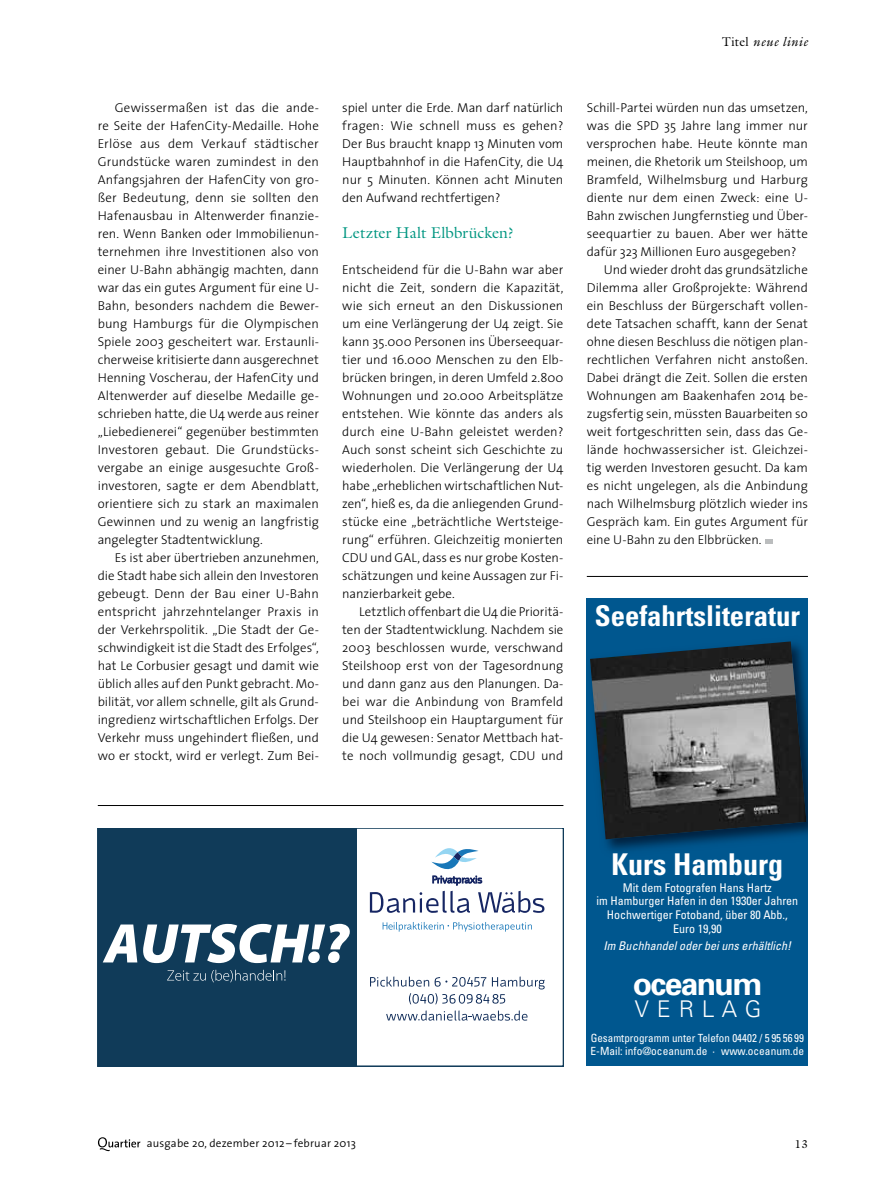
<style>
.page{position:relative;width:893px;height:1191px;background:#fff}
.page>*{position:absolute;margin:0;border:0;box-sizing:border-box;transform-origin:0 0}
.t1{font:700 31.65px "Univers";color:#fff}
.t2{font:700 condensed 30px "Univers";color:#fff}
.t3{font:700 condensed 28.65px "Univers";color:#fff}
.t4{font:300 22.95px "Univers";color:#fff}
.t5{font:15.75px "Galliard";letter-spacing:-.005em;color:#009681}
.t6{font:300 12.9px/18px "The Sans";color:#000;text-align:justify}
.t7{font:italic 12.75px "Galliard";letter-spacing:.035em;color:#000}
.t8{font:condensed 12px/13.5px "Univers";color:#fff;text-align:center}
.t9{font:italic condensed 12px "Univers";color:#fff}
.t10{font:11.4px "Galliard";color:#000}
.t11{font:condensed 11.25px/13.5px "Univers";color:#fff}
.t12{font:300 11.25px "The Sans";letter-spacing:.02em;color:#000}
.s1{font-style:normal}
</style>
<div class="page">
<div style="left:765px;top:539px;width:8px;height:5px;background:#bbbdbe"></div>
<svg style="left:98px;top:1137px;width:42px;height:14px"></svg>
<div style="left:98px;top:828px;width:258px;height:238px;background:#103b59"></div>
<svg style="left:383px;top:922px;width:149px;height:9px"></svg>
<svg style="left:370px;top:848px;width:174px;height:65px"></svg>
<svg style="left:370px;top:976px;width:175px;height:28px"></svg>
<svg style="left:386px;top:1010px;width:141px;height:11px"></svg>
<svg style="left:103px;top:924px;width:34px;height:38px"></svg>
<svg style="left:143px;top:923px;width:207px;height:40px"></svg>
<svg style="left:167px;top:969px;width:119px;height:13px"></svg>
<div style="left:98px;top:828px;width:465px;height:238px;border:2px solid #0f3a58"></div>
<hr style="left:98px;top:805px;width:465px;height:1px;background:#000">
<hr style="left:587px;top:576px;width:221px;height:1px;background:#000">
<div style="left:587px;top:598px;width:221px;height:468px;background:#00578f"></div>
<img style="left:605px;top:693px;width:203px;height:158px">
<img style="left:590px;top:641px;width:216px;height:198px">
<p class="t6" style="left:98px;top:98px;width:223px;text-indent:17px">Gewissermaßen ist das die ande&shy;re Seite der HafenCity-Medaille. Hohe Erlöse aus dem Verkauf städtischer Grundstücke waren zumindest in den Anfangsjahren der HafenCity von gro&shy;ßer Bedeutung, denn sie sollten den Hafenausbau in Altenwerder finanzie&shy;ren. Wenn Banken oder Immobilienun&shy;ternehmen ihre Investitionen also von einer U-Bahn abhängig machten, dann war das ein gutes Argument für eine U-Bahn, besonders nachdem die Bewer&shy;bung Hamburgs für die Olympischen Spiele 2003 gescheitert war. Erstaunli&shy;cherweise kritisierte dann ausgerechnet Henning Voscherau, der HafenCity und Altenwerder auf dieselbe Medaille ge&shy;schrieben hatte, die U4 werde aus reiner „Liebedienerei“ gegenüber bestimmten Investoren gebaut. Die Grundstücks&shy;vergabe an einige ausgesuchte Groß&shy;investoren, sagte er dem Abendblatt, orientiere sich zu stark an maximalen Gewinnen und zu wenig an langfristig angelegter Stadtentwicklung.</p>
<p class="t6" style="left:98px;top:548px;width:223px;text-indent:17px">Es ist aber übertrieben anzunehmen, die Stadt habe sich allein den Investoren gebeugt. Denn der Bau einer U-Bahn entspricht jahrzehntelanger Praxis in der Verkehrspolitik. „Die Stadt der Ge&shy;schwindigkeit ist die Stadt des Erfolges“, hat Le Corbusier gesagt und damit wie üblich alles auf den Punkt gebracht. Mo&shy;bilität, vor allem schnelle, gilt als Grund&shy;ingredienz wirtschaftlichen Erfolgs. Der Verkehr muss ungehindert fließen, und wo er stockt, wird er verlegt. Zum Bei-</p>
<p class="t6" style="left:342px;top:98px;width:223px">spiel unter die Erde. Man darf natürlich fragen: Wie schnell muss es gehen?<br>Der Bus braucht knapp 13 Minuten vom Hauptbahnhof in die HafenCity, die U4 nur 5 Minuten. Können acht Minuten den Aufwand rechtfertigen?</p>
<p class="t5" style="left:342px;top:222px;width:173px">Letzter Halt Elbbrücken?</p>
<p class="t6" style="left:342px;top:260px;width:223px">Entscheidend für die U-Bahn war aber nicht die Zeit, sondern die Kapazität, wie sich erneut an den Diskussionen um eine Verlängerung der U4 zeigt. Sie kann 35.000 Personen ins Überseequar&shy;tier und 16.000 Menschen zu den Elb&shy;brücken bringen, in deren Umfeld 2.800<br>Wohnungen und 20.000 Arbeitsplätze entstehen. Wie könnte das anders als durch eine U-Bahn geleistet werden?<br>Auch sonst scheint sich Geschichte zu wiederholen. Die Verlängerung der U4 habe „erheblichen wirtschaftlichen Nut&shy;zen“, hieß es, da die anliegenden Grund&shy;stücke eine „beträchtliche Wertsteige&shy;rung“ erführen. Gleichzeitig monierten CDU und GAL, dass es nur grobe Kosten&shy;schätzungen und keine Aussagen zur Fi&shy;nanzierbarkeit gebe.</p>
<p class="t6" style="left:342px;top:602px;width:223px;text-indent:17px">Letztlich offenbart die U4 die Prioritä&shy;ten der Stadtentwicklung. Nachdem sie 2003 beschlossen wurde, verschwand Steilshoop erst von der Tagesordnung und dann ganz aus den Planungen. Da&shy;bei war die Anbindung von Bramfeld und Steilshoop ein Hauptargument für die U4 gewesen: Senator Mettbach hat&shy;te noch vollmundig gesagt, CDU und</p>
<p class="t7" style="left:722px;top:33px;width:87px"><span class="s1">Titel</span> neue linie</p>
<p class="t6" style="left:587px;top:98px;width:223px">Schill-Partei würden nun das umsetzen,</p>
<p class="t6" style="left:587px;top:116px;width:223px">was die SPD 35 Jahre lang immer nur</p>
<p class="t6" style="left:587px;top:134px;width:223px">versprochen habe. Heute könnte man</p>
<p class="t6" style="left:587px;top:152px;width:223px">meinen, die Rhetorik um Steilshoop, um</p>
<p class="t6" style="left:587px;top:170px;width:223px">Bramfeld, Wilhelmsburg und Harburg</p>
<p class="t6" style="left:587px;top:188px;width:223px">diente nur dem einen Zweck: eine U-</p>
<p class="t6" style="left:587px;top:206px;width:223px">Bahn zwischen Jungfernstieg und Über-</p>
<p class="t6" style="left:587px;top:224px;width:223px">seequartier zu bauen. Aber wer hätte</p>
<p class="t6" style="left:587px;top:242px;width:211px">dafür 323 Millionen Euro ausgegeben?</p>
<p class="t6" style="left:604px;top:260px;width:206px">Und wieder droht das grundsätzliche</p>
<p class="t6" style="left:587px;top:278px;width:223px">Dilemma aller Großprojekte: Während</p>
<p class="t6" style="left:587px;top:296px;width:223px">ein Beschluss der Bürgerschaft vollen-</p>
<p class="t6" style="left:587px;top:314px;width:223px">dete Tatsachen schafft, kann der Senat</p>
<p class="t6" style="left:587px;top:332px;width:223px">ohne diesen Beschluss die nötigen plan-</p>
<p class="t6" style="left:587px;top:350px;width:223px">rechtlichen Verfahren nicht anstoßen.</p>
<p class="t6" style="left:587px;top:368px;width:223px">Dabei drängt die Zeit. Sollen die ersten</p>
<p class="t6" style="left:587px;top:386px;width:223px">Wohnungen am Baakenhafen 2014 be-</p>
<p class="t6" style="left:587px;top:404px;width:223px">zugsfertig sein, müssten Bauarbeiten so</p>
<p class="t6" style="left:587px;top:422px;width:223px">weit fortgeschritten sein, dass das Ge-</p>
<p class="t6" style="left:587px;top:440px;width:223px">lände hochwassersicher ist. Gleichzei-</p>
<p class="t6" style="left:587px;top:458px;width:223px">tig werden Investoren gesucht. Da kam</p>
<p class="t6" style="left:587px;top:476px;width:223px">es nicht ungelegen, als die Anbindung</p>
<p class="t6" style="left:587px;top:494px;width:223px">nach Wilhelmsburg plötzlich wieder ins</p>
<p class="t6" style="left:587px;top:512px;width:223px">Gespräch kam. Ein gutes Argument für</p>
<p class="t6" style="left:587px;top:530px;width:176px">eine U-Bahn zu den Elbbrücken.</p>
<h3 class="t3" style="left:595px;top:598px;width:207px">Seefahrtsliteratur</h3>
<h2 class="t2" style="left:612px;top:846px;width:173px">Kurs Hamburg</h2>
<p class="t8" style="left:596px;top:880px;width:203px">Mit dem Fotografen Hans Hartz<br>im Hamburger Hafen in den 1930er Jahren<br>Hochwertiger Fotoband, über 80 Abb.,<br>Euro 19,90</p>
<p class="t9" style="left:603px;top:938px;width:189px">Im Buchhandel oder bei uns erhältlich!</p>
<h1 class="t1" style="left:633px;top:965px;width:131px">oceanum</h1>
<h3 class="t4" style="left:635px;top:995px;width:128px">VERLAG</h3>
<p class="t11" style="left:591px;top:1031px;width:215px">Gesamtprogramm unter Telefon 04402 / 5 95 56 99<br>E-Mail: info@oceanum.de · www.oceanum.de</p>
<p class="t12" style="left:147px;top:1134px;width:211px">ausgabe 20, dezember 2012 – februar 2013</p>
<p class="t10" style="left:795px;top:1136px;width:14px">13</p>
</div>
